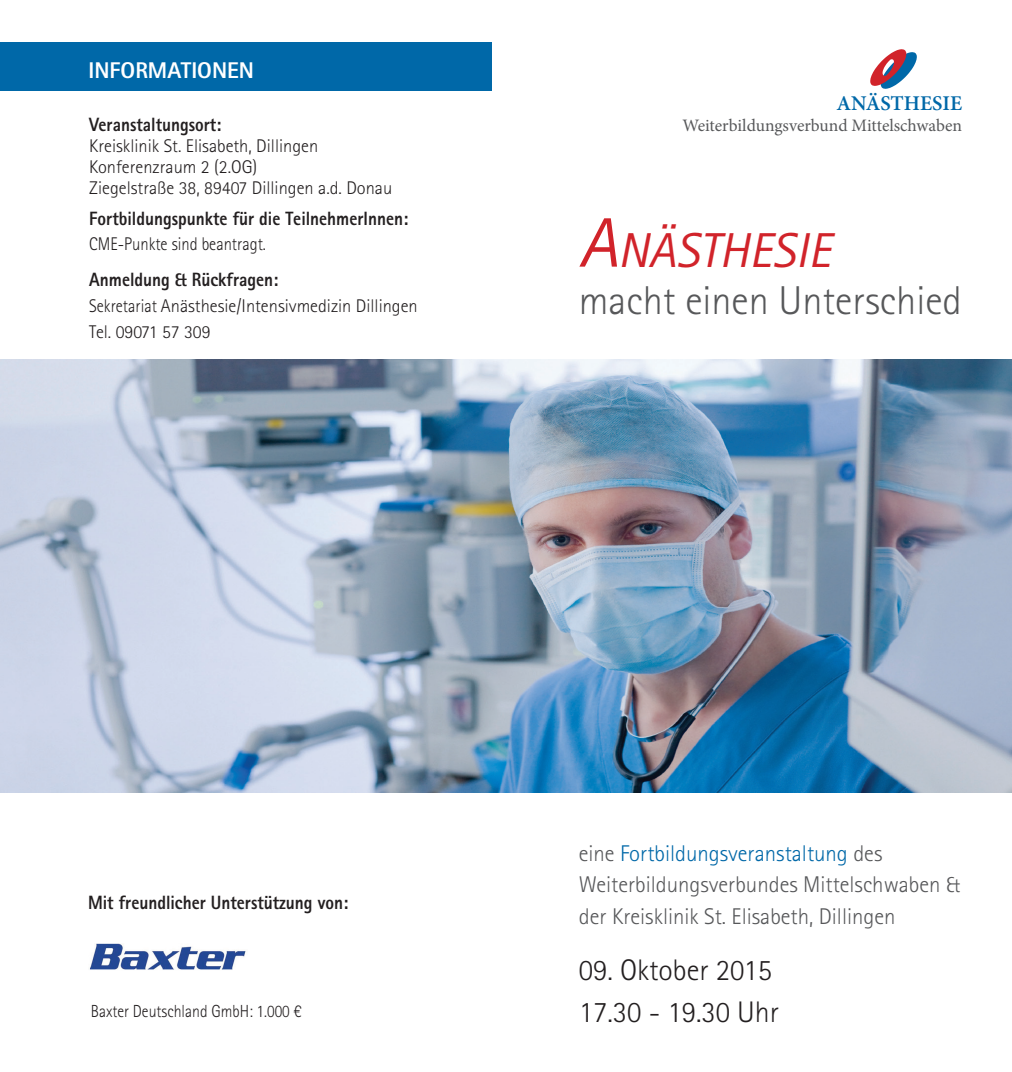
<style>
.page{position:relative;width:1012px;height:1072px;background:#fff}
.page>*{position:absolute;margin:0;border:0;box-sizing:border-box;transform-origin:0 0}
.t1{font:italic 49px "Rotis Sans Serif Pro";color:#d1232a}
.t2{font:300 40.25px "Rotis Sans Serif Pro";color:#57585a}
.t3{font:300 29.75px/41.5px "Rotis Sans Serif Pro";color:#231f20}
.t4{font:300 22.75px/31.5px "Rotis Sans Serif Pro";color:#57585a}
.t5{font:800 22.75px "Rotis Sans Serif Std";color:#fff}
.t6{font:600 21px "Minion Pro";color:#0068a8}
.t7{font:800 19.25px "Rotis Sans Serif Std";color:#231f20;scale:.9 1}
.t8{font:300 18.38px/21px "Rotis Sans Serif Pro";color:#231f20}
.t9{font:300 18.38px/25.9px "Rotis Sans Serif Pro";color:#231f20;scale:.9 1}
.t10{font:17.5px "Minion Pro";letter-spacing:-.005em;color:#57585a}
.t11{font:300 17.5px "Rotis Sans Serif Pro";color:#231f20;scale:.9 1}
.s1{font-size:70px}
.s2{color:#0068a8}
</style>
<div class="page">
<div style="left:0;top:43px;width:491px;height:48px;background:#0068a8"></div>
<svg style="left:870px;top:49px;width:47px;height:40px"></svg>
<img style="left:0;top:359px;width:1012px;height:433px">
<img style="left:89px;top:943px;width:157px;height:27px">
<p class="t5" style="left:89px;top:56px;width:167px">INFORMATIONEN</p>
<p class="t7" style="left:89px;top:112px;width:148px">Veranstaltungsort:</p>
<p class="t8" style="left:89px;top:135px;width:305px">Kreisklinik St. Elisabeth, Dillingen<br>Konferenzraum 2 (2.OG)<br>Ziegelstraße 38, 89407 Dillingen a.d. Donau</p>
<p class="t7" style="left:89px;top:206px;width:356px">Fortbildungspunkte für die TeilnehmerInnen:</p>
<p class="t9" style="left:89px;top:232px;width:198px">CME-Punkte sind beantragt.</p>
<p class="t7" style="left:89px;top:267px;width:211px">Anmeldung &amp; Rückfragen:</p>
<p class="t9" style="left:89px;top:293px;width:367px">Sekretariat Anästhesie/Intensivmedizin Dillingen<br>Tel. 09071 57 309</p>
<p class="t6" style="left:837px;top:89px;width:127px">ANÄSTHESIE</p>
<p class="t10" style="left:682px;top:113px;width:281px">Weiterbildungsverbund Mittelschwaben</p>
<h1 class="t1" style="left:579px;top:221px;width:254px"><span class="s1">A</span>NÄSTHESIE</h1>
<h2 class="t2" style="left:579px;top:277px;width:385px">macht einen Unterschied</h2>
<p class="t7" style="left:88px;top:890px;width:291px">Mit freundlicher Unterstützung von:</p>
<p class="t11" style="left:91px;top:1000px;width:236px">Baxter Deutschland GmbH: 1.000 €</p>
<p class="t4" style="left:579px;top:837px;width:383px">eine <span class="s2">Fortbildungsveranstaltung</span> des<br>Weiterbildungsverbundes Mittelschwaben &amp; der Kreisklinik St. Elisabeth, Dillingen</p>
<h3 class="t3" style="left:579px;top:949px;width:202px">09. Oktober 2015<br>17.30 - 19.30 Uhr</h3>
</div>
